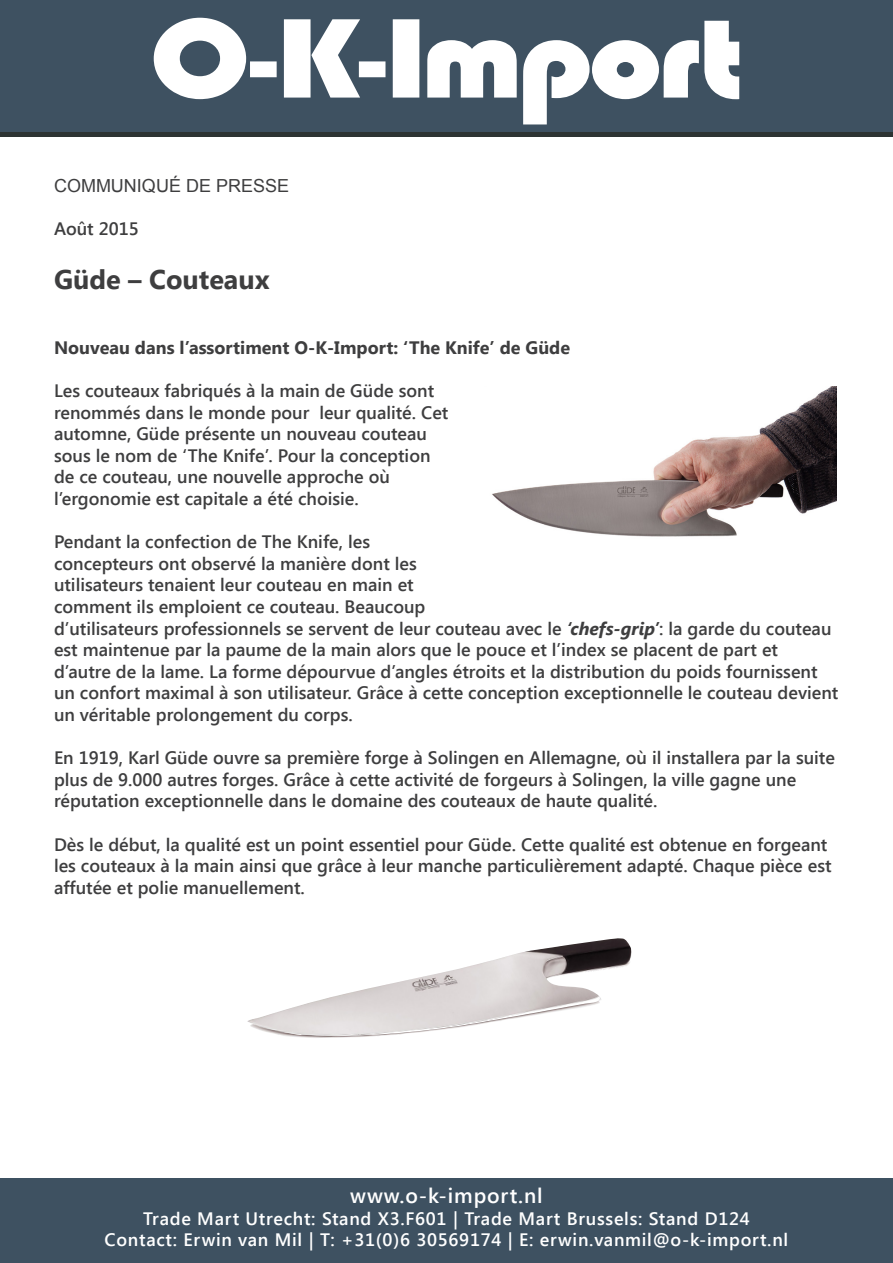
<style>
.page{position:relative;width:893px;height:1263px;background:#fff}
.page>*{position:absolute;margin:0;border:0;box-sizing:border-box;transform-origin:0 0}
.t1{font:700 27px "Segoe UI";color:#3e3e3f}
.t2{font:600 21px "Segoe UI";letter-spacing:.04em;color:#fff}
.t3{font:600 18px/21.6px "Segoe UI";color:#3e3e3f}
.t4{font:600 18px "Segoe UI";letter-spacing:.04em;color:#fff}
.t5{font:700 18px "Segoe UI";color:#3e3e3f}
.t6{font:18px "Arial";color:#3e3e3f}
.s1{font-weight:700;font-style:italic}
</style>
<div class="page">
<div style="left:0;top:1178px;width:893px;height:85px;background:#3e5161"></div>
<div style="left:0;top:0;width:893px;height:132px;background:#3e5161"></div>
<div style="left:0;top:132px;width:893px;height:5px;background:#2d3332"></div>
<svg style="left:154px;top:18px;width:585px;height:106px"></svg>
<img style="left:247px;top:938px;width:385px;height:100px">
<img style="left:492px;top:386px;width:344px;height:151px">
<p class="t6" style="left:54px;top:174px;width:237px">COMMUNIQUÉ DE PRESSE</p>
<p class="t3" style="left:54px;top:217px;width:86px">Août 2015</p>
<p class="t1" style="left:54px;top:260px;width:217px">Güde – Couteaux</p>
<p class="t5" style="left:54px;top:334px;width:518px">Nouveau dans l’assortiment O-K-Import: ‘The Knife’ de Güde</p>
<p class="t3" style="left:54px;top:379px;width:396px">Les couteaux fabriqués à la main de Güde sont renommés dans le monde pour leur qualité. Cet automne, Güde présente un nouveau couteau sous le nom de ‘The Knife’. Pour la conception de ce couteau, une nouvelle approche où l’ergonomie est capitale a été choisie.</p>
<p class="t3" style="left:54px;top:530px;width:373px">Pendant la confection de The Knife, les concepteurs ont observé la manière dont les utilisateurs tenaient leur couteau en main et comment ils emploient ce couteau. Beaucoup</p>
<p class="t3" style="left:54px;top:616px;width:786px">d’utilisateurs professionnels se servent de leur couteau avec le <span class="s1">‘chefs-grip’</span>: la garde du couteau est maintenue par la paume de la main alors que le pouce et l’index se placent de part et d’autre de la lame. La forme dépourvue d’angles étroits et la distribution du poids fournissent un confort maximal à son utilisateur. Grâce à cette conception exceptionnelle le couteau devient un véritable prolongement du corps.</p>
<p class="t3" style="left:54px;top:746px;width:782px">En 1919, Karl Güde ouvre sa première forge à Solingen en Allemagne, où il installera par la suite plus de 9.000 autres forges. Grâce à cette activité de forgeurs à Solingen, la ville gagne une réputation exceptionnelle dans le domaine des couteaux de haute qualité.</p>
<p class="t3" style="left:54px;top:832px;width:779px">Dès le début, la qualité est un point essentiel pour Güde. Cette qualité est obtenue en forgeant les couteaux à la main ainsi que grâce à leur manche particulièrement adapté. Chaque pièce est affutée et polie manuellement.</p>
<p class="t2" style="left:350px;top:1181px;width:194px">www.o-k-import.nl</p>
<p class="t4" style="left:143px;top:1206px;width:608px">Trade Mart Utrecht: Stand X3.F601 | Trade Mart Brussels: Stand D124</p>
<p class="t4" style="left:105px;top:1227px;width:685px">Contact: Erwin van Mil | T: +31(0)6 30569174 | E: erwin.vanmil@o-k-import.nl</p>
<p class="t4" style="left:147px;top:1206px;width:600px">Trade Mart Utrecht: Stand X3.F601 | Trade Mart Brussel: Stand D124</p>
<p class="t4" style="left:124px;top:1228px;width:647px">Contact: K m Wernsen | T: +31(0)6 83704607 | E: accounts@o-k import.nl</p>
</div>
